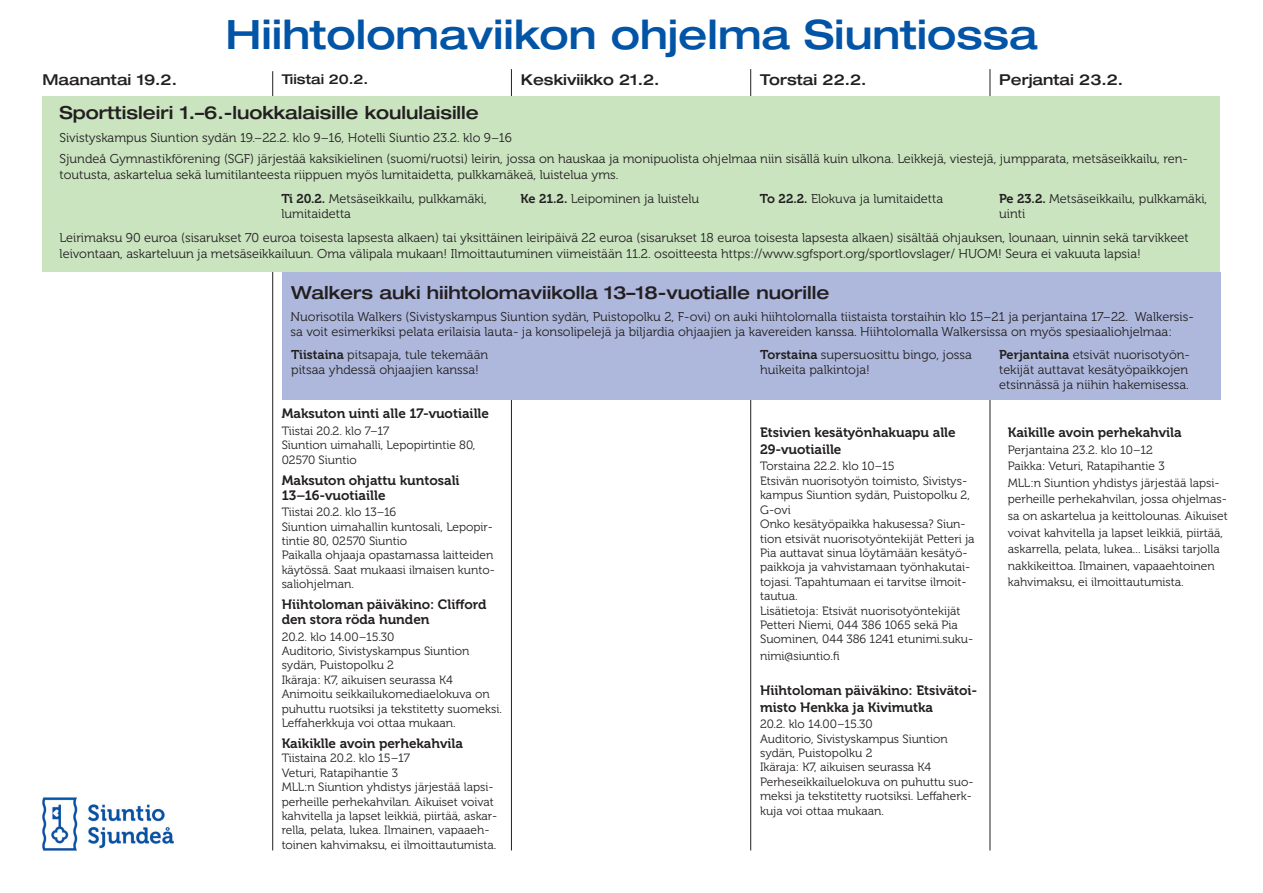
<style>
.page{position:relative;width:1263px;height:893px;background:#fff}
.page>*{position:absolute;margin:0;border:0;box-sizing:border-box;transform-origin:0 0}
.t1{font:500 expanded 40.5px "Helvetica Neue LT Pro";color:#0154a6}
.t2{font:500 expanded 18px "Helvetica Neue LT Pro";color:#231f20}
.t3{font:500 expanded 15px "Helvetica Neue LT Pro";color:#231f20}
.t4{font:13.5px/15px "Museo 700";color:#231f20}
.t5{font:500 expanded 13.5px "Helvetica Neue LT Pro";color:#231f20}
.t6{font:12.75px/15.3px "Museo 300";color:#231f20}
.t7{font:12px/14.4px "Museo 300";color:#231f20}
.s1{font-family:"Museo 700"}
</style>
<div class="page">
<hr style="left:272px;top:71px;width:1px;height:779px;background:#231f20">
<hr style="left:990px;top:69px;width:1px;height:781px;background:#231f20">
<hr style="left:750px;top:69px;width:1px;height:781px;background:#231f20">
<hr style="left:511px;top:69px;width:1px;height:781px;background:#231f20">
<div style="left:43px;top:97px;width:1177px;height:175px;background:#cae4c0"></div>
<div style="left:282px;top:272px;width:938px;height:128px;background:#aeb8dc"></div>
<img style="left:42px;top:797px;width:132px;height:54px">
<h1 class="t1" style="left:225px;top:9px;width:813px">Hiihtolomaviikon ohjelma Siuntiossa</h1>
<p class="t3" style="left:43px;top:70px;width:136px">Maanantai 19.2.</p>
<p class="t5" style="left:282px;top:71px;width:88px">Tiistai 20.2.</p>
<p class="t3" style="left:521px;top:70px;width:140px">Keskiviikko 21.2.</p>
<p class="t3" style="left:760px;top:70px;width:108px">Torstai 22.2.</p>
<p class="t3" style="left:999px;top:70px;width:125px">Perjantai 23.2.</p>
<h2 class="t2" style="left:60px;top:101px;width:421px">Sporttisleiri 1.–6.-luokkalaisille koululaisille</h2>
<p class="t6" style="left:60px;top:128px;width:1130px;line-height:21px">Sivistyskampus Siuntion sydän 19.–22.2. klo 9–16, Hotelli Siuntio 23.2. klo 9–16<br>Sjundeå Gymnastikförening (SGF) järjestää kaksikielinen (suomi/ruotsi) leirin, jossa on hauskaa ja monipuolista ohjelmaa niin sisällä kuin ulkona. Leikkejä, viestejä, jumpparata, metsäseikkailu, ren-</p>
<p class="t6" style="left:281px;top:162px;width:339px;line-height:24.3px;text-indent:-222px">toutusta, askartelua sekä lumitilanteesta riippuen myös lumitaidetta, pulkkamäkeä, luistelua yms.<br><span class="s1">Ti 20.2.</span> Metsäseikkailu, pulkkamäki,</p>
<p class="t6" style="left:281px;top:207px;width:71px">lumitaidetta</p>
<p class="t6" style="left:521px;top:191px;width:180px"><span class="s1">Ke 21.2.</span> Leipominen ja luistelu</p>
<p class="t6" style="left:760px;top:191px;width:185px"><span class="s1">To 22.2.</span> Elokuva ja lumitaidetta</p>
<p class="t6" style="left:999px;top:191px;width:210px"><span class="s1">Pe 23.2.</span> Metsäseikkailu, pulkkamäki, uinti</p>
<p class="t6" style="left:60px;top:231px;width:1130px">Leirimaksu 90 euroa (sisarukset 70 euroa toisesta lapsesta alkaen) tai yksittäinen leiripäivä 22 euroa (sisarukset 18 euroa toisesta lapsesta alkaen) sisältää ohjauksen, lounaan, uinnin sekä tarvikkeet leivontaan, askarteluun ja metsäseikkailuun. Oma välipala mukaan! Ilmoittautuminen viimeistään 11.2. osoitteesta https://www.sgfsport.org/sportlovslager/ HUOM! Seura ei vakuuta lapsia!</p>
<h2 class="t2" style="left:291px;top:281px;width:540px">Walkers auki hiihtolomaviikolla 13–18-vuotialle nuorille</h2>
<p class="t6" style="left:290px;top:309px;width:905px">Nuorisotila Walkers (Sivistyskampus Siuntion sydän, Puistopolku 2, F-ovi) on auki hiihtolomalla tiistaista torstaihin klo 15–21 ja perjantaina 17–22. Walkersis&shy;sa voit esimerkiksi pelata erilaisia lauta- ja konsolipelejä ja biljardia ohjaajien ja kavereiden kanssa. Hiihtolomalla Walkersissa on myös spesiaaliohjelmaa:</p>
<p class="t6" style="left:291px;top:347px;width:198px"><span class="s1">Tiistaina</span> pitsapaja, tule tekemään pitsaa yhdessä ohjaajien kanssa!</p>
<p class="t6" style="left:760px;top:347px;width:213px"><span class="s1">Torstaina</span> supersuosittu bingo, jossa huikeita palkintoja!</p>
<p class="t6" style="left:999px;top:347px;width:192px"><span class="s1">Perjantaina</span> etsivät nuorisotyön&shy;tekijät auttavat kesätyöpaikkojen etsinnässä ja niihin hakemisessa.</p>
<p class="t4" style="left:282px;top:406px;width:209px">Maksuton uinti alle 17-vuotiaille</p>
<p class="t7" style="left:282px;top:424px;width:195px">Tiistai 20.2. klo 7–17<br>Siuntion uimahalli, Lepopirtintie 80,<br>02570 Siuntio</p>
<p class="t4" style="left:282px;top:473px;width:179px">Maksuton ohjattu kuntosali<br>13–16-vuotiaille</p>
<p class="t7" style="left:282px;top:505px;width:215px">Tiistai 20.2. klo 13–16<br>Siuntion uimahallin kuntosali, Lepopir&shy;tintie 80, 02570 Siuntio<br>Paikalla ohjaaja opastamassa laitteiden käytössä. Saat mukaasi ilmaisen kunto&shy;saliohjelman.</p>
<p class="t4" style="left:282px;top:597px;width:206px">Hiihtoloman päiväkino: Clifford den stora röda hunden</p>
<p class="t7" style="left:282px;top:630px;width:222px">20.2. klo 14.00–15.30<br>Auditorio, Sivistyskampus Siuntion sydän, Puistopolku 2<br>Ikäraja: K7, aikuisen seurassa K4<br>Animoitu seikkailukomediaelokuva on puhuttu ruotsiksi ja tekstitetty suomeksi.<br>Leffaherkkuja voi ottaa mukaan.</p>
<p class="t4" style="left:282px;top:736px;width:183px">Kaikiklle avoin perhekahvila</p>
<p class="t7" style="left:282px;top:751px;width:217px">Tiistaina 20.2. klo 15–17<br>Veturi, Ratapihantie 3<br>MLL:n Siuntion yhdistys järjestää lapsi&shy;perheille perhekahvilan. Aikuiset voivat kahvitella ja lapset leikkiä, piirtää, askar&shy;rella, pelata, lukea. Ilmainen, vapaaeh&shy;toinen kahvimaksu, ei ilmoittautumista.</p>
<p class="t4" style="left:760px;top:425px;width:197px;line-height:16.5px">Etsivien kesätyönhakuapu alle<br>29-vuotiaille</p>
<p class="t7" style="left:760px;top:459px;width:216px">Torstaina 22.2. klo 10–15<br>Etsivän nuorisotyön toimisto, Sivistys&shy;kampus Siuntion sydän, Puistopolku 2, G-ovi<br>Onko kesätyöpaikka hakusessa? Siun&shy;tion etsivät nuorisotyöntekijät Petteri ja Pia auttavat sinua löytämään kesätyö&shy;paikkoja ja vahvistamaan työnhakutai&shy;tojasi. Tapahtumaan ei tarvitse ilmoit&shy;tautua.<br>Lisätietoja: Etsivät nuorisotyöntekijät Petteri Niemi, 044 386 1065 sekä Pia Suominen, 044 386 1241 etunimi.suku-</p>
<p class="t7" style="left:760px;top:649px;width:81px">nimi@siuntio.fi</p>
<p class="t4" style="left:760px;top:682px;width:219px;line-height:16.5px">Hiihtoloman päiväkino: Etsivätoi&shy;misto Henkka ja Kivimutka</p>
<p class="t7" style="left:760px;top:717px;width:215px">20.2. klo 14.00–15.30<br>Auditorio, Sivistyskampus Siuntion sydän, Puistopolku 2<br>Ikäraja: K7, aikuisen seurassa K4<br>Perheseikkailuelokuva on puhuttu suo&shy;meksi ja tekstitetty ruotsiksi. Leffaherk&shy;kuja voi ottaa mukaan.</p>
<p class="t4" style="left:1008px;top:425px;width:175px">Kaikille avoin perhekahvila</p>
<p class="t7" style="left:1008px;top:442px;width:221px;line-height:16.5px">Perjantaina 23.2. klo 10–12<br>Paikka: Veturi, Ratapihantie 3<br>MLL:n Siuntion yhdistys järjestää lapsi&shy;perheille perhekahvilan, jossa ohjelmas&shy;sa on askartelua ja keittolounas. Aikuiset voivat kahvitella ja lapset leikkiä, piirtää, askarrella, pelata, lukea... Lisäksi tarjolla nakkikeittoa. Ilmainen, vapaaehtoinen kahvimaksu, ei ilmoittautumista.</p>
</div>
